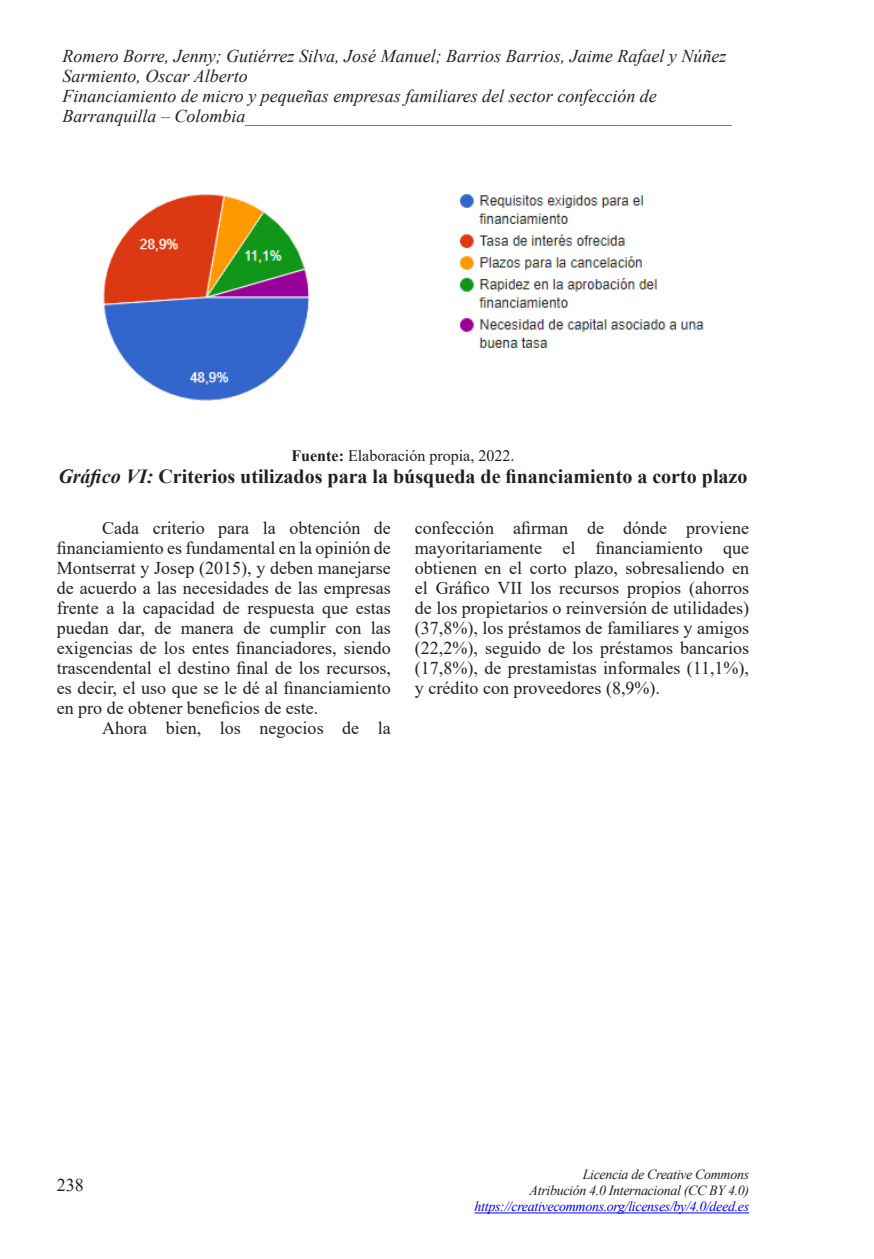
<style>
.page{position:relative;width:874px;height:1259px;background:#fff}
.page>*{position:absolute;margin:0;border:0;box-sizing:border-box;transform-origin:0 0}
.t1{font:700 20px "Times New Roman";color:#231f20}
.t2{font:18px/20px "Times New Roman";color:#231f20;text-align:justify}
.t3{font:italic 18px/20px "Times New Roman";color:#231f20}
.t4{font:16px "Times New Roman";color:#231f20}
.t5{font:italic 14px/16px "Times New Roman";letter-spacing:-.025em;color:#231f20;text-align:right}
.t6{font:italic 14px "Times New Roman";letter-spacing:-.025em;color:#00f}
.s1{font-weight:700}
.s2{font-style:italic}
</style>
<div class="page">
<hr style="left:474px;top:1212px;width:274px;height:1px;background:#00f">
<img style="left:103px;top:194px;width:601px;height:207px">
<p class="t3" style="left:62px;top:45px;width:671px">Romero Borre, Jenny; Gutiérrez Silva, José Manuel; Barrios Barrios, Jaime Rafael y Núñez Sarmiento, Oscar Alberto<br>Financiamiento de micro y pequeñas empresas familiares del sector confección de Barranquilla – Colombia______________________________________________________</p>
<p class="t4" style="left:291px;top:444px;width:224px"><span class="s1">Fuente:</span> Elaboración propia, 2022.</p>
<p class="t1" style="left:58px;top:461px;width:690px"><span class="s2">Gráfico VI:</span> Criterios utilizados para la búsqueda de financiamiento a corto plazo</p>
<p class="t2" style="left:57px;top:517px;width:335px;text-indent:45px">Cada criterio para la obtención de financiamiento es fundamental en la opinión de Montserrat y Josep (2015), y deben manejarse de acuerdo a las necesidades de las empresas frente a la capacidad de respuesta que estas puedan dar, de manera de cumplir con las exigencias de los entes financiadores, siendo trascendental el destino final de los recursos, es decir, el uso que se le dé al financiamiento en pro de obtener beneficios de este.</p>
<p class="t2" style="left:102px;top:717px;width:290px">Ahora bien, los negocios de la</p>
<p class="t2" style="left:415px;top:517px;width:335px">confección afirman de dónde proviene mayoritariamente el financiamiento que obtienen en el corto plazo, sobresaliendo en el Gráfico VII los recursos propios (ahorros de los propietarios o reinversión de utilidades) (37,8%), los préstamos de familiares y amigos (22,2%), seguido de los préstamos bancarios (17,8%), de prestamistas informales (11,1%), y crédito con proveedores (8,9%).</p>
<p class="t2" style="left:57px;top:1174px;width:28px">238</p>
<p class="t5" style="left:529px;top:1166px;width:221px">Licencia de Creative Commons<br>Atribución 4.0 Internacional (CC BY 4.0)</p>
<p class="t6" style="left:474px;top:1197px;width:276px">https://creativecommons.org/licenses/by/4.0/deed.es</p>
</div>
